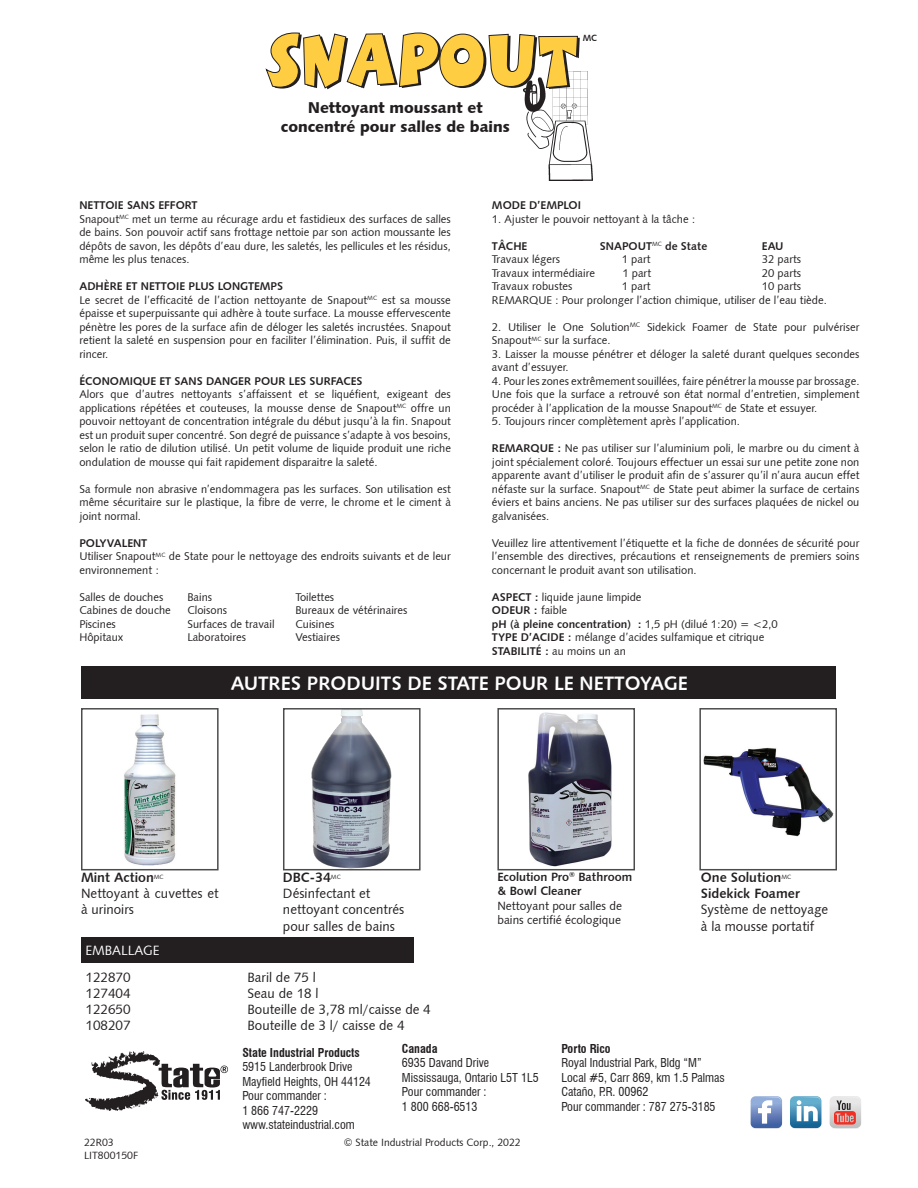
<style>
.page{position:relative;width:918px;height:1188px;background:#fff}
.page>*{position:absolute;margin:0;border:0;box-sizing:border-box;transform-origin:0 0}
.t1{font:19.5px "Humanist 531 BT Bold A";color:#fff}
.t2{font:15.75px/18.9px "Humanist 531 BT Black A";color:#231f20;text-align:center}
.t3{font:13.5px/16.2px "Humanist 531 BT Roman A";color:#231f20}
.t4{font:13.5px "Humanist 531 BT Bold A";color:#231f20}
.t5{font:13.5px "Humanist 531 BT Roman A";color:#fff}
.t6{font:condensed 12px "Swiss 721 BT";color:#231f20}
.t7{font:12px/14.4px "Humanist 531 BT Roman A";color:#231f20}
.t8{font:700 condensed 12px "Swiss 721 BT";color:#231f20}
.t9{font:12px/14.4px "Humanist 531 BT Bold A";color:#231f20}
.t10{font:11.25px/13.5px "Humanist 531 BT Roman A";color:#231f20;text-align:justify}
.t11{font:11.25px "Humanist 531 BT Bold A";color:#231f20}
.t12{font:10.5px "Humanist 531 BT Roman A";color:#231f20}
.t13{font:9px "Humanist 531 BT Bold A";color:#231f20}
.s1{font-family:"Humanist 531 BT Bold A"}
.s2{font-family:"Humanist 531 BT Roman A"}
</style>
<div class="page">
<svg style="left:86px;top:1051px;width:142px;height:60px"></svg>
<svg style="left:750px;top:1096px;width:32px;height:33px"></svg>
<svg style="left:790px;top:1096px;width:32px;height:33px"></svg>
<svg style="left:829px;top:1096px;width:32px;height:33px"></svg>
<img style="left:524px;top:89px;width:69px;height:92px">
<svg style="left:266px;top:33px;width:322px;height:56px"></svg>
<div style="left:81px;top:937px;width:333px;height:26px;background:#231f20"></div>
<div style="left:82px;top:667px;width:754px;height:32px;background:#231f20"></div>
<img style="left:124px;top:714px;width:52px;height:152px">
<div style="left:81px;top:708px;width:138px;height:162px;border:2px solid #4b4c4d"></div>
<img style="left:311px;top:711px;width:81px;height:156px">
<div style="left:283px;top:708px;width:138px;height:162px;border:2px solid #4b4c4d"></div>
<img style="left:528px;top:712px;width:84px;height:155px">
<div style="left:497px;top:708px;width:138px;height:162px;border:2px solid #4b4c4d"></div>
<img style="left:704px;top:747px;width:129px;height:89px">
<div style="left:699px;top:708px;width:138px;height:162px;border:2px solid #4b4c4d"></div>
<div style="left:581px;top:32px;width:16px;height:16px;background:#fff"></div>
<p class="t2" style="left:281px;top:98px;width:231px">Nettoyant moussant et concentré pour salles de bains</p>
<p class="t13" style="left:583px;top:32px;width:16px">MC</p>
<p class="t11" style="left:492px;top:199px;width:91px">MODE D’EMPLOI</p>
<p class="t10" style="left:492px;top:212px;width:205px">1. Ajuster le pouvoir nettoyant à la tâche :</p>
<p class="t11" style="left:492px;top:239px;width:37px">TÂCHE</p>
<p class="t11" style="left:600px;top:239px;width:109px">SNAPOUT<sup>MC</sup> de State</p>
<p class="t11" style="left:762px;top:239px;width:23px">EAU</p>
<p class="t10" style="left:492px;top:253px;width:70px">Travaux légers</p>
<p class="t10" style="left:622px;top:253px;width:30px">1 part</p>
<p class="t10" style="left:762px;top:253px;width:41px">32 parts</p>
<p class="t10" style="left:492px;top:266px;width:105px">Travaux intermédiaire</p>
<p class="t10" style="left:622px;top:266px;width:30px">1 part</p>
<p class="t10" style="left:762px;top:266px;width:41px">20 parts</p>
<p class="t10" style="left:492px;top:280px;width:82px">Travaux robustes</p>
<p class="t10" style="left:622px;top:280px;width:30px">1 part</p>
<p class="t10" style="left:762px;top:280px;width:41px">10 parts</p>
<p class="t10" style="left:492px;top:293px;width:336px">REMARQUE : Pour prolonger l’action chimique, utiliser de l’eau tiède.</p>
<p class="t10" style="left:492px;top:320px;width:369px">2. Utiliser le One Solution<sup>MC</sup> Sidekick Foamer de State pour pulvériser<br>Snapout<sup>MC</sup> sur la surface.</p>
<p class="t10" style="left:492px;top:347px;width:369px">3. Laisser la mousse pénétrer et déloger la saleté durant quelques secondes avant d’essuyer.</p>
<p class="t10" style="left:492px;top:374px;width:369px">4. Pour les zones extrêmement souillées, faire pénétrer la mousse par brossage.<br>Une fois que la surface a retrouvé son état normal d’entretien, simplement procéder à l’application de la mousse Snapout<sup>MC</sup> de State et essuyer.</p>
<p class="t10" style="left:492px;top:415px;width:250px">5. Toujours rincer complètement après l’application.</p>
<p class="t10" style="left:492px;top:442px;width:369px"><span class="s1">REMARQUE :</span> Ne pas utiliser sur l’aluminium poli, le marbre ou du ciment à joint spécialement coloré. Toujours effectuer un essai sur une petite zone non apparente avant d’utiliser le produit afin de s’assurer qu’il n’aura aucun effet néfaste sur la surface. Snapout<sup>MC</sup> de State peut abimer la surface de certains éviers et bains anciens. Ne pas utiliser sur des surfaces plaquées de nickel ou galvanisées.</p>
<p class="t10" style="left:492px;top:536px;width:369px">Veuillez lire attentivement l’étiquette et la fiche de données de sécurité pour l’ensemble des directives, précautions et renseignements de premiers soins concernant le produit avant son utilisation.</p>
<p class="t10" style="left:492px;top:590px;width:151px"><span class="s1">ASPECT :</span> liquide jaune limpide</p>
<p class="t11" style="left:492px;top:604px;width:77px">ODEUR : <span class="s2">faible</span></p>
<p class="t11" style="left:492px;top:617px;width:287px">pH (à pleine concentration) : <span class="s2">1,5 pH (dilué 1:20) = &lt;2,0</span></p>
<p class="t10" style="left:492px;top:631px;width:274px"><span class="s1">TYPE D’ACIDE :</span> mélange d’acides sulfamique et citrique</p>
<p class="t10" style="left:492px;top:644px;width:136px"><span class="s1">STABILITÉ :</span> au moins un an</p>
<p class="t1" style="left:231px;top:671px;width:459px">AUTRES PRODUITS DE STATE POUR LE NETTOYAGE</p>
<p class="t11" style="left:79px;top:199px;width:120px">NETTOIE SANS EFFORT</p>
<p class="t10" style="left:79px;top:212px;width:373px">Snapout<sup>MC</sup> met un terme au récurage ardu et fastidieux des surfaces de salles de bains. Son pouvoir actif sans frottage nettoie par son action moussante les dépôts de savon, les dépôts d’eau dure, les saletés, les pellicules et les résidus, même les plus tenaces.</p>
<p class="t11" style="left:79px;top:280px;width:205px">ADHÈRE ET NETTOIE PLUS LONGTEMPS</p>
<p class="t10" style="left:79px;top:293px;width:373px">Le secret de l’efficacité de l’action nettoyante de Snapout<sup>MC</sup> est sa mousse épaisse et superpuissante qui adhère à toute surface. La mousse effervescente pénètre les pores de la surface afin de déloger les saletés incrustées. Snapout retient la saleté en suspension pour en faciliter l’élimination. Puis, il suffit de rincer.</p>
<p class="t11" style="left:79px;top:374px;width:285px">ÉCONOMIQUE ET SANS DANGER POUR LES SURFACES</p>
<p class="t10" style="left:79px;top:388px;width:373px">Alors que d’autres nettoyants s’affaissent et se liquéfient, exigeant des applications répétées et couteuses, la mousse dense de Snapout<sup>MC</sup> offre un pouvoir nettoyant de concentration intégrale du début jusqu’à la fin. Snapout est un produit super concentré. Son degré de puissance s’adapte à vos besoins, selon le ratio de dilution utilisé. Un petit volume de liquide produit une riche ondulation de mousse qui fait rapidement disparaitre la saleté.</p>
<p class="t10" style="left:79px;top:482px;width:373px">Sa formule non abrasive n’endommagera pas les surfaces. Son utilisation est même sécuritaire sur le plastique, la fibre de verre, le chrome et le ciment à joint normal.</p>
<p class="t11" style="left:79px;top:536px;width:69px">POLYVALENT</p>
<p class="t10" style="left:79px;top:550px;width:373px">Utiliser Snapout<sup>MC</sup> de State pour le nettoyage des endroits suivants et de leur environnement :</p>
<p class="t10" style="left:79px;top:590px;width:86px">Salles de douches</p>
<p class="t10" style="left:187px;top:590px;width:26px">Bains</p>
<p class="t10" style="left:295px;top:590px;width:40px">Toilettes</p>
<p class="t10" style="left:79px;top:604px;width:93px">Cabines de douche</p>
<p class="t10" style="left:187px;top:604px;width:41px">Cloisons</p>
<p class="t10" style="left:295px;top:604px;width:114px">Bureaux de vétérinaires</p>
<p class="t10" style="left:79px;top:617px;width:38px">Piscines</p>
<p class="t10" style="left:187px;top:617px;width:89px">Surfaces de travail</p>
<p class="t10" style="left:295px;top:617px;width:41px">Cuisines</p>
<p class="t10" style="left:79px;top:631px;width:46px">Hôpitaux</p>
<p class="t10" style="left:187px;top:631px;width:60px">Laboratoires</p>
<p class="t10" style="left:295px;top:631px;width:46px">Vestiaires</p>
<p class="t4" style="left:81px;top:869px;width:84px">Mint Action<sup>MC</sup></p>
<p class="t3" style="left:81px;top:885px;width:139px">Nettoyant à cuvettes et à urinoirs</p>
<p class="t4" style="left:283px;top:869px;width:59px">DBC-34<sup>MC</sup></p>
<p class="t3" style="left:283px;top:885px;width:123px">Désinfectant et nettoyant concentrés pour salles de bains</p>
<p class="t5" style="left:86px;top:942px;width:76px">EMBALLAGE</p>
<p class="t3" style="left:86px;top:969px;width:47px">122870</p>
<p class="t3" style="left:248px;top:969px;width:70px">Baril de 75 l</p>
<p class="t3" style="left:86px;top:985px;width:47px">127404</p>
<p class="t3" style="left:248px;top:985px;width:73px">Seau de 18 l</p>
<p class="t3" style="left:86px;top:1001px;width:47px">122650</p>
<p class="t3" style="left:248px;top:1001px;width:185px">Bouteille de 3,78 ml/caisse de 4</p>
<p class="t3" style="left:86px;top:1017px;width:47px">108207</p>
<p class="t3" style="left:248px;top:1017px;width:159px">Bouteille de 3 l/ caisse de 4</p>
<p class="t9" style="left:497px;top:869px;width:136px">Ecolution Pro<sup>®</sup> Bathroom &amp; Bowl Cleaner</p>
<p class="t7" style="left:497px;top:898px;width:126px">Nettoyant pour salles de bains certifié écologique</p>
<p class="t4" style="left:701px;top:869px;width:92px">One Solution<sup>MC</sup></p>
<p class="t4" style="left:701px;top:885px;width:101px">Sidekick Foamer</p>
<p class="t3" style="left:701px;top:901px;width:129px">Système de nettoyage à la mousse portatif</p>
<p class="t8" style="left:242px;top:1045px;width:119px">State Industrial Products</p>
<p class="t6" style="left:242px;top:1060px;width:112px">5915 Landerbrook Drive</p>
<p class="t6" style="left:242px;top:1074px;width:130px">Mayfield Heights, OH 44124</p>
<p class="t6" style="left:242px;top:1089px;width:86px">Pour commander :</p>
<p class="t6" style="left:242px;top:1103px;width:77px">1 866 747-2229</p>
<p class="t6" style="left:242px;top:1117px;width:114px">www.stateindustrial.com</p>
<p class="t8" style="left:402px;top:1041px;width:37px">Canada</p>
<p class="t6" style="left:402px;top:1056px;width:89px">6935 Davand Drive</p>
<p class="t6" style="left:402px;top:1070px;width:138px">Mississauga, Ontario L5T 1L5</p>
<p class="t6" style="left:402px;top:1085px;width:86px">Pour commander :</p>
<p class="t6" style="left:402px;top:1099px;width:77px">1 800 668-6513</p>
<p class="t12" style="left:84px;top:1136px;width:31px">22R03</p>
<p class="t12" style="left:344px;top:1136px;width:178px">© State Industrial Products Corp., 2022</p>
<p class="t12" style="left:84px;top:1148px;width:56px">LIT800150F</p>
<p class="t8" style="left:561px;top:1041px;width:51px">Porto Rico</p>
<p class="t6" style="left:561px;top:1056px;width:142px">Royal Industrial Park, Bldg “M”</p>
<p class="t6" style="left:561px;top:1070px;width:165px">Local #5, Carr 869, km 1.5 Palmas</p>
<p class="t6" style="left:561px;top:1085px;width:89px">Cataño, P.R. 00962</p>
<p class="t6" style="left:561px;top:1099px;width:156px">Pour commander : 787 275-3185</p>
</div>
